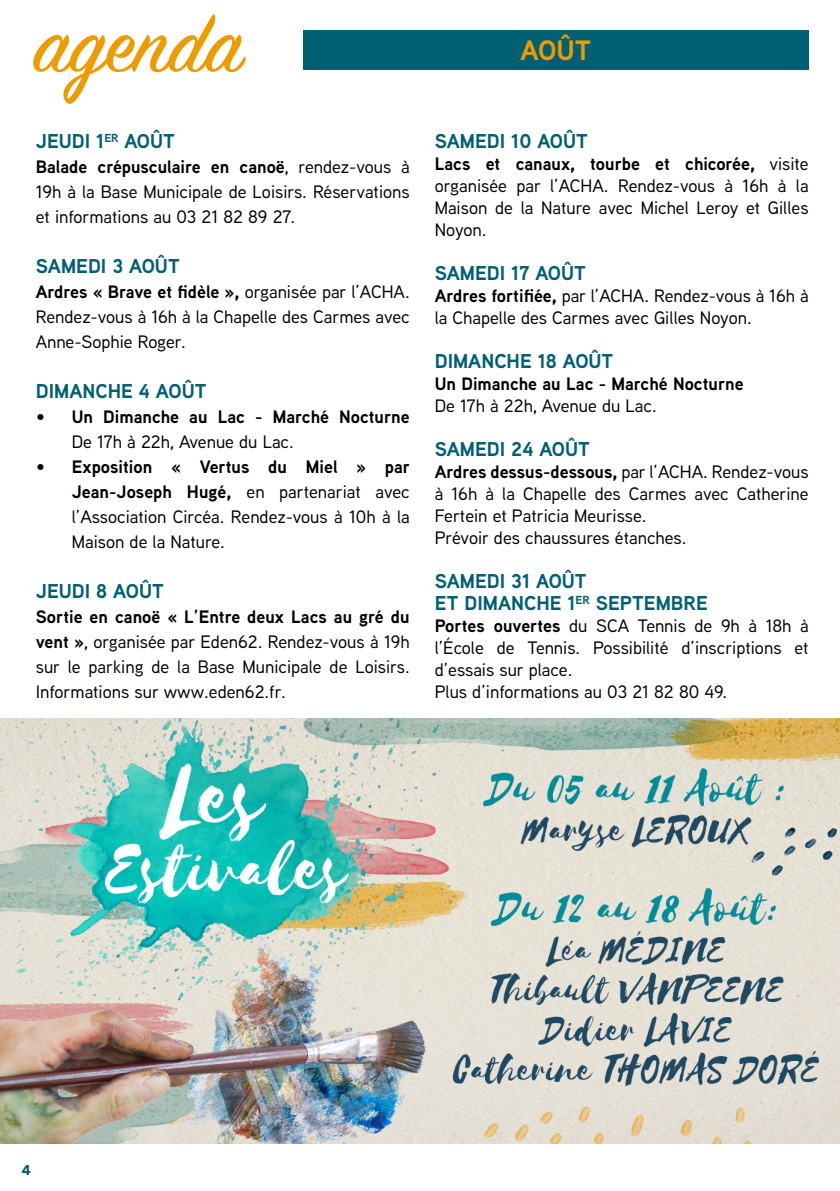
<style>
.page{position:relative;width:840px;height:1191px;background:#fff}
.page>*{position:absolute;margin:0;border:0;box-sizing:border-box;transform-origin:0 0}
.t1{font:90px "Sign Painter House Script";color:#ee9b00}
.t2{font:700 28px "Aaux Next";color:#ee9b00}
.t3{font:700 20px "Aaux Next";color:#005f73}
.t4{font:500 18px/25px "Aaux Next";color:#000;text-align:justify}
.t5{font:700 18px/25px "Aaux Next";color:#000}
.t6{font:700 14px "Avenir Next";color:#005f73}
.s1{font-weight:700}
.s2{font-weight:500}
</style>
<div class="page">
<div style="left:303px;top:30px;width:505px;height:40px;background:#005f73"></div>
<img style="left:0;top:718px;width:839px;height:425px">
<p class="t1" style="left:33px;top:-11px;width:210px">agenda</p>
<p class="t3" style="left:36px;top:127px;width:141px">JEUDI 1<sup>ER</sup> AOÛT</p>
<p class="t4" style="left:36px;top:154px;width:375px"><span class="s1">Balade crépusculaire en canoë</span>, rendez-vous à 19h à la Base Municipale de Loisirs. Réservations et informations au 03 21 82 89 27.</p>
<p class="t3" style="left:36px;top:252px;width:145px">SAMEDI 3 AOÛT</p>
<p class="t4" style="left:36px;top:279px;width:375px"><span class="s1">Ardres « Brave et fidèle »,</span> organisée par l’ACHA.<br>Rendez-vous à 16h à la Chapelle des Carmes avec Anne-Sophie Roger.</p>
<p class="t3" style="left:36px;top:377px;width:172px">DIMANCHE 4 AOÛT</p>
<p class="t5" style="left:72px;top:404px;width:339px;text-indent:-36px">• Un Dimanche au Lac - Marché Nocturne<br><span class="s2">De 17h à 22h, Avenue du Lac.</span></p>
<p class="t4" style="left:72px;top:454px;width:339px;text-indent:-36px"><span class="s1">• Exposition « Vertus du Miel » par Jean-Joseph Hugé,</span> en partenariat avec l’Association Circéa. Rendez-vous à 10h à la Maison de la Nature.</p>
<p class="t3" style="left:36px;top:577px;width:129px">JEUDI 8 AOÛT</p>
<p class="t4" style="left:36px;top:604px;width:375px"><span class="s1">Sortie en canoë « L’Entre deux Lacs au gré du vent »</span>, organisée par Eden62. Rendez-vous à 19h sur le parking de la Base Municipale de Loisirs.<br>Informations sur www.eden62.fr.</p>
<p class="t2" style="left:520px;top:30px;width:72px">AOÛT</p>
<p class="t3" style="left:434px;top:127px;width:155px">SAMEDI 10 AOÛT</p>
<p class="t4" style="left:434px;top:152px;width:375px;line-height:22px"><span class="s1">Lacs et canaux, tourbe et chicorée,</span> visite organisée par l’ACHA. Rendez-vous à 16h à la Maison de la Nature avec Michel Leroy et Gilles Noyon.</p>
<p class="t3" style="left:434px;top:259px;width:152px">SAMEDI 17 AOÛT</p>
<p class="t4" style="left:434px;top:284px;width:375px;line-height:22px"><span class="s1">Ardres fortifiée,</span> par l’ACHA. Rendez-vous à 16h à la Chapelle des Carmes avec Gilles Noyon.</p>
<p class="t3" style="left:434px;top:347px;width:180px">DIMANCHE 18 AOÛT</p>
<p class="t5" style="left:434px;top:371px;width:310px">Un Dimanche au Lac - Marché Nocturne</p>
<p class="t4" style="left:434px;top:393px;width:223px">De 17h à 22h, Avenue du Lac.</p>
<p class="t3" style="left:434px;top:435px;width:157px">SAMEDI 24 AOÛT</p>
<p class="t4" style="left:434px;top:460px;width:375px;line-height:22px"><span class="s1">Ardres dessus-dessous,</span> par l’ACHA. Rendez-vous à 16h à la Chapelle des Carmes avec Catherine Fertein et Patricia Meurisse.</p>
<p class="t4" style="left:434px;top:525px;width:253px">Prévoir des chaussures étanches.</p>
<p class="t3" style="left:434px;top:567px;width:153px">SAMEDI 31 AOÛT</p>
<p class="t3" style="left:434px;top:589px;width:274px">ET DIMANCHE 1<sup>ER</sup> SEPTEMBRE</p>
<p class="t4" style="left:434px;top:614px;width:375px;line-height:22px"><span class="s1">Portes ouvertes</span> du SCA Tennis de 9h à 18h à l’École de Tennis. Possibilité d’inscriptions et d’essais sur place.</p>
<p class="t4" style="left:434px;top:679px;width:294px">Plus d’informations au 03 21 82 80 49.</p>
<p class="t6" style="left:22px;top:1158px;width:11px">4</p>
</div>
